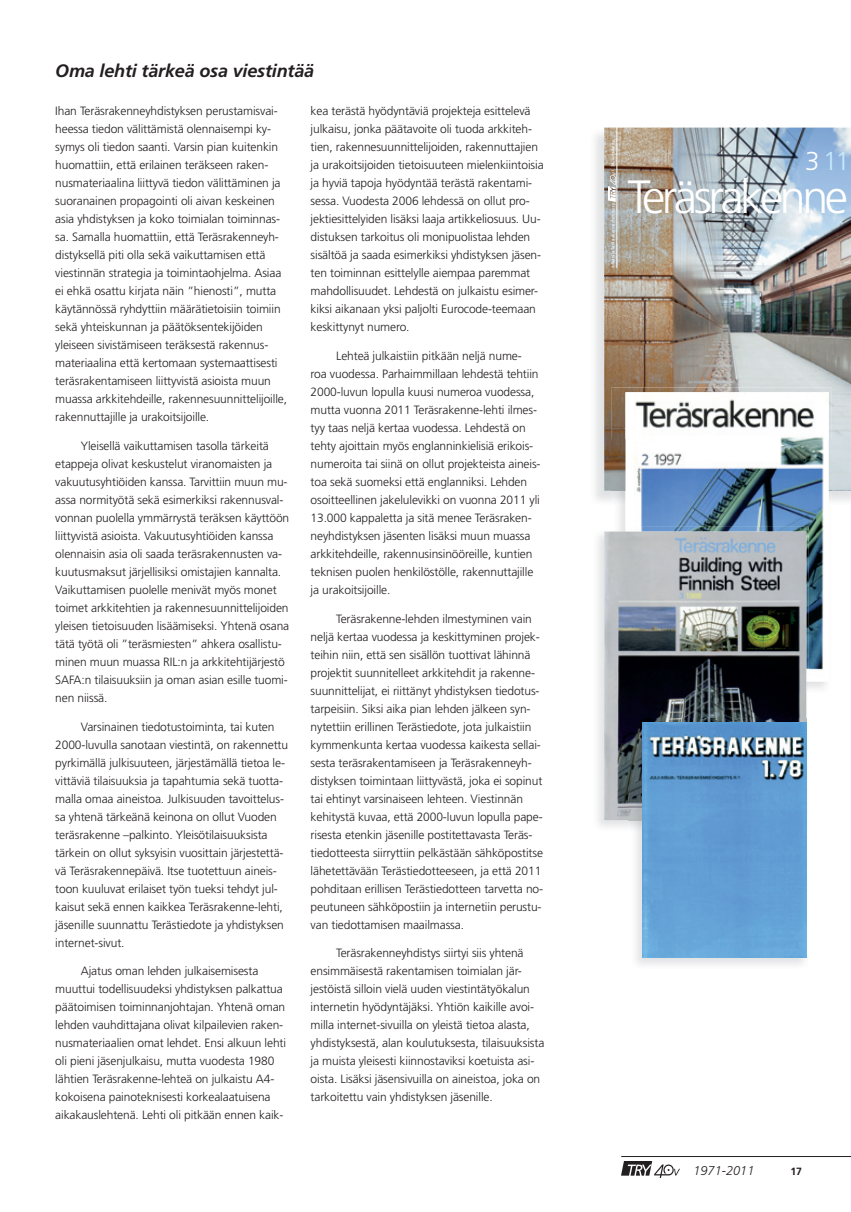
<style>
.page{position:relative;width:851px;height:1212px;background:#fff}
.page>*{position:absolute;margin:0;border:0;box-sizing:border-box;transform-origin:0 0}
.t1{font:300 46.65px "Frutiger";letter-spacing:-.075em;color:#fff}
.t2{font:300 25.95px "Frutiger";color:#c6eafa}
.t3{font:italic 700 18px "Frutiger";letter-spacing:-.01em;color:#231f20}
.t4{font:italic 300 12.75px "Frutiger";color:#231f20}
.t5{font:300 12px/18px "Frutiger";letter-spacing:-.01em;color:#231f20}
.t6{font:700 10.5px "Frutiger";color:#231f20}
.t7{font:4.35px "Frutiger";letter-spacing:-.01em;color:#fff}
.s1{color:#fff}
</style>
<div class="page">
<img style="left:595px;top:127px;width:255px;height:374px">
<img style="left:604px;top:128px;width:246px;height:363px">
<hr style="left:616px;top:128px;width:1px;height:140px;background:#fff">
<img style="left:608px;top:172px;width:8px;height:29px">
<img style="left:611px;top:491px;width:220px;height:198px">
<img style="left:611px;top:388px;width:220px;height:51px">
<img style="left:611px;top:439px;width:14px;height:52px">
<img style="left:828px;top:439px;width:3px;height:52px">
<img style="left:625px;top:392px;width:203px;height:289px">
<img style="left:625px;top:527px;width:183px;height:154px">
<img style="left:604px;top:531px;width:202px;height:289px">
<img style="left:628px;top:718px;width:180px;height:247px">
<img style="left:628px;top:718px;width:178px;height:102px">
<img style="left:642px;top:723px;width:164px;height:234px">
<hr style="left:621px;top:1156px;width:229px;height:1px;background:#231f20">
<img style="left:621px;top:1162px;width:58px;height:15px">
<h3 class="t3" style="left:55px;top:60px;width:260px">Oma lehti tärkeä osa viestintää</h3>
<p class="t5" style="left:310px;top:102px;width:234px">kea terästä hyödyntäviä projekteja esittelevä julkaisu, jonka päätavoite oli tuoda arkkiteh&shy;tien, rakennesuunnittelijoiden, rakennuttajien ja urakoitsijoiden tietoisuuteen mielenkiintoisia ja hyviä tapoja hyödyntää terästä rakentami&shy;sessa. Vuodesta 2006 lehdessä on ollut pro&shy;jektiesittelyiden lisäksi laaja artikkeliosuus. Uu&shy;distuksen tarkoitus oli monipuolistaa lehden sisältöä ja saada esimerkiksi yhdistyksen jäsen&shy;ten toiminnan esittelylle aiempaa paremmat mahdollisuudet. Lehdestä on julkaistu esimer&shy;kiksi aikanaan yksi paljolti Eurocode-teemaan keskittynyt numero.</p>
<p class="t5" style="left:310px;top:347px;width:231px;text-indent:26px">Lehteä julkaistiin pitkään neljä nume&shy;roa vuodessa. Parhaimmillaan lehdestä tehtiin 2000-luvun lopulla kuusi numeroa vuodessa, mutta vuonna 2011 Teräsrakenne-lehti ilmes&shy;tyy taas neljä kertaa vuodessa. Lehdestä on tehty ajoittain myös englanninkielisiä erikois&shy;numeroita tai siinä on ollut projekteista aineis&shy;toa sekä suomeksi että englanniksi. Lehden osoitteellinen jakelulevikki on vuonna 2011 yli 13.000 kappaletta ja sitä menee Teräsraken&shy;neyhdistyksen jäsenten lisäksi muun muassa arkkitehdeille, rakennusinsinööreille, kuntien teknisen puolen henkilöstölle, rakennuttajille ja urakoitsijoille.</p>
<p class="t5" style="left:310px;top:610px;width:234px;text-indent:26px">Teräsrakenne-lehden ilmestyminen vain neljä kertaa vuodessa ja keskittyminen projek&shy;teihin niin, että sen sisällön tuottivat lähinnä projektit suunnitelleet arkkitehdit ja rakenne&shy;suunnittelijat, ei riittänyt yhdistyksen tiedotus&shy;tarpeisiin. Siksi aika pian lehden jälkeen syn&shy;nytettiin erillinen Terästiedote, jota julkaistiin kymmenkunta kertaa vuodessa kaikesta sellai&shy;sesta teräsrakentamiseen ja Teräsrakenneyh&shy;distyksen toimintaan liittyvästä, joka ei sopinut tai ehtinyt varsinaiseen lehteen. Viestinnän kehitystä kuvaa, että 2000-luvun lopulla pape&shy;risesta etenkin jäsenille postitettavasta Teräs&shy;tiedotteesta siirryttiin pelkästään sähköpostitse lähetettävään Terästiedotteeseen, ja että 2011 pohditaan erillisen Terästiedotteen tarvetta no&shy;peutuneen sähköpostiin ja internetiin perustu&shy;van tiedottamisen maailmassa.</p>
<p class="t5" style="left:310px;top:944px;width:235px;text-indent:26px">Teräsrakenneyhdistys siirtyi siis yhtenä ensimmäisestä rakentamisen toimialan jär&shy;jestöistä silloin vielä uuden viestintätyökalun internetin hyödyntäjäksi. Yhtiön kaikille avoi&shy;milla internet-sivuilla on yleistä tietoa alasta, yhdistyksestä, alan koulutuksesta, tilaisuuksista ja muista yleisesti kiinnostaviksi koetuista asi&shy;oista. Lisäksi jäsensivuilla on aineistoa, joka on tarkoitettu vain yhdistyksen jäsenille.</p>
<p class="t5" style="left:55px;top:102px;width:233px">Ihan Teräsrakenneyhdistyksen perustamisvai&shy;heessa tiedon välittämistä olennaisempi ky&shy;symys oli tiedon saanti. Varsin pian kuitenkin huomattiin, että erilainen teräkseen raken&shy;nusmateriaalina liittyvä tiedon välittäminen ja suoranainen propagointi oli aivan keskeinen asia yhdistyksen ja koko toimialan toiminnas&shy;sa. Samalla huomattiin, että Teräsrakenneyh&shy;distyksellä piti olla sekä vaikuttamisen että viestinnän strategia ja toimintaohjelma. Asiaa ei ehkä osattu kirjata näin ”hienosti”, mutta käytännössä ryhdyttiin määrätietoisiin toimiin sekä yhteiskunnan ja päätöksentekijöiden yleiseen sivistämiseen teräksestä rakennus&shy;materiaalina että kertomaan systemaattisesti teräsrakentamiseen liittyvistä asioista muun muassa arkkitehdeille, rakennesuunnittelijoille, rakennuttajille ja urakoitsijoille.</p>
<p class="t5" style="left:55px;top:437px;width:235px;text-indent:26px">Yleisellä vaikuttamisen tasolla tärkeitä etappeja olivat keskustelut viranomaisten ja vakuutusyhtiöiden kanssa. Tarvittiin muun mu&shy;assa normityötä sekä esimerkiksi rakennusval&shy;vonnan puolella ymmärrystä teräksen käyttöön liittyvistä asioista. Vakuutusyhtiöiden kanssa olennaisin asia oli saada teräsrakennusten va&shy;kuutusmaksut järjellisiksi omistajien kannalta.<br>Vaikuttamisen puolelle menivät myös monet toimet arkkitehtien ja rakennesuunnittelijoiden yleisen tietoisuuden lisäämiseksi. Yhtenä osana tätä työtä oli ”teräsmiesten” ahkera osallistu&shy;minen muun muassa RIL:n ja arkkitehtijärjestö SAFA:n tilaisuuksiin ja oman asian esille tuomi&shy;nen niissä.</p>
<p class="t5" style="left:55px;top:718px;width:234px;text-indent:26px">Varsinainen tiedotustoiminta, tai kuten 2000-luvulla sanotaan viestintä, on rakennettu pyrkimällä julkisuuteen, järjestämällä tietoa le&shy;vittäviä tilaisuuksia ja tapahtumia sekä tuotta&shy;malla omaa aineistoa. Julkisuuden tavoittelus&shy;sa yhtenä tärkeänä keinona on ollut Vuoden teräsrakenne –palkinto. Yleisötilaisuuksista tärkein on ollut syksyisin vuosittain järjestettä&shy;vä Teräsrakennepäivä. Itse tuotettuun aineis&shy;toon kuuluvat erilaiset työn tueksi tehdyt jul&shy;kaisut sekä ennen kaikkea Teräsrakenne-lehti, jäsenille suunnattu Terästiedote ja yhdistyksen internet-sivut.</p>
<p class="t5" style="left:55px;top:962px;width:232px;text-indent:26px">Ajatus oman lehden julkaisemisesta muuttui todellisuudeksi yhdistyksen palkattua päätoimisen toiminnanjohtajan. Yhtenä oman lehden vauhdittajana olivat kilpailevien raken&shy;nusmateriaalien omat lehdet. Ensi alkuun lehti oli pieni jäsenjulkaisu, mutta vuodesta 1980 lähtien Teräsrakenne-lehteä on julkaistu A4- kokoisena painoteknisesti korkealaatuisena aikakauslehtenä. Lehti oli pitkään ennen kaik-</p>
<p class="t7" style="left:610px;top:171px;width:32px;rotate:-90deg">I 34. vuosikerta</p>
<p class="t7" style="left:610px;top:268px;width:67px;rotate:-90deg">Julkaisija Teräsrakenneyhdistys ry</p>
<h2 class="t2" style="left:805px;top:146px;width:46px"><span class="s1">3</span>11</h2>
<h1 class="t1" style="left:627px;top:171px;width:222px">Teräsrakenne</h1>
<p class="t4" style="left:693px;top:1163px;width:62px">1971-2011</p>
<p class="t6" style="left:790px;top:1165px;width:13px">17</p>
</div>
